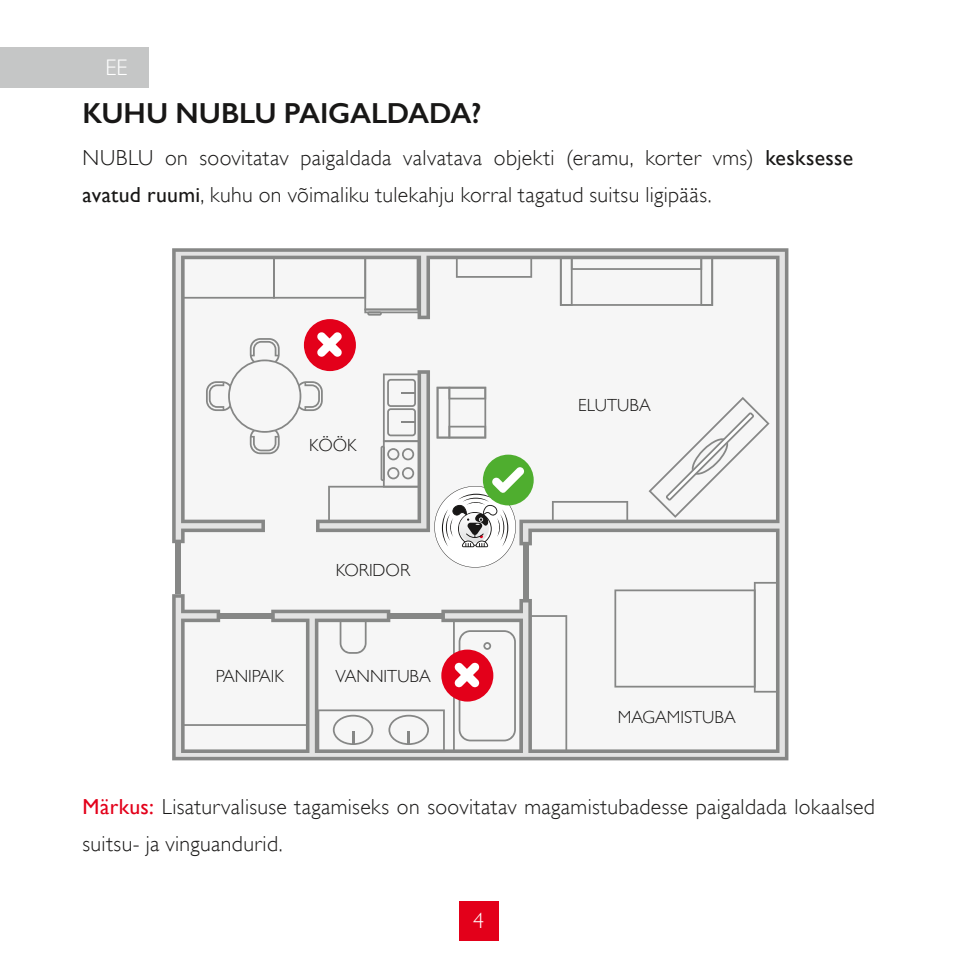
<style>
.page{position:relative;width:957px;height:957px;background:#fff}
.page>*{position:absolute;margin:0;border:0;box-sizing:border-box;transform-origin:0 0}
.t1{font:600 29px "Gill Sans";letter-spacing:-.005em;color:#181716}
.t2{font:300 22.5px "Gill Sans";color:#fff}
.t3{font:300 21.75px/36.2px "Gill Sans";letter-spacing:.015em;color:#181716}
.t4{font:300 21.75px "Gill Sans";color:#fff}
.t5{font:300 17.5px "Gill Sans";color:#181716}
.s1{font-weight:400}
.s2{font-weight:400;color:#e3001a}
</style>
<div class="page">
<svg style="left:172px;top:248px;width:616px;height:512px;fill:#f6f6f6"></svg>
<div style="left:176px;top:543px;width:5px;height:51px;background:#868786"></div>
<div style="left:220px;top:613px;width:51px;height:6px;background:#868786"></div>
<div style="left:390px;top:613px;width:51px;height:6px;background:#868786"></div>
<div style="left:523px;top:545px;width:5px;height:54px;background:#868786"></div>
<hr style="left:364px;top:309px;width:56px;height:4px;background:#868786">
<svg style="left:182px;top:256px;width:236px;height:60px"></svg>
<svg style="left:456px;top:256px;width:76px;height:22px"></svg>
<svg style="left:552px;top:501px;width:76px;height:21px"></svg>
<svg style="left:182px;top:724px;width:127px;height:28px"></svg>
<svg style="left:560px;top:256px;width:153px;height:50px"></svg>
<svg style="left:648px;top:397px;width:121px;height:121px"></svg>
<svg style="left:340px;top:619px;width:26px;height:35px"></svg>
<svg style="left:317px;top:709px;width:128px;height:43px"></svg>
<svg style="left:529px;top:615px;width:38px;height:137px"></svg>
<svg style="left:614px;top:582px;width:165px;height:110px"></svg>
<div style="left:483px;top:454px;width:51px;height:51px;background:#4fae2f;border-radius:50%"></div>
<div style="left:304px;top:319px;width:52px;height:52px;background:#e3001a;border-radius:50%"></div>
<svg style="left:206px;top:332px;width:318px;height:235px"></svg>
<div style="left:441px;top:649px;width:52px;height:52px;background:#e3001a;border-radius:50%"></div>
<svg style="left:453px;top:619px;width:68px;height:133px"></svg>
<div style="left:459px;top:901px;width:39px;height:40px;background:#e3001a"></div>
<div style="left:0;top:47px;width:148px;height:41px;background:#c5c6c6"></div>
<p class="t2" style="left:106px;top:54px;width:24px">EE</p>
<h1 class="t1" style="left:83px;top:96px;width:400px">KUHU NUBLU PAIGALDADA?</h1>
<p class="t3" style="left:83px;top:140px;width:772px">NUBLU on soovitatav paigaldada valvatava objekti (eramu, korter vms) <span class="s1">kesksesse avatud ruumi</span>, kuhu on võimaliku tulekahju korral tagatud suitsu ligipääs.</p>
<p class="t5" style="left:309px;top:435px;width:49px">KÖÖK</p>
<p class="t5" style="left:336px;top:560px;width:76px">KORIDOR</p>
<p class="t5" style="left:216px;top:666px;width:70px">PANIPAIK</p>
<p class="t5" style="left:335px;top:666px;width:97px">VANNITUBA</p>
<p class="t5" style="left:578px;top:395px;width:74px">ELUTUBA</p>
<p class="t5" style="left:618px;top:706px;width:119px">MAGAMISTUBA</p>
<p class="t3" style="left:83px;top:789px;width:794px"><span class="s2">Märkus:</span> Lisaturvalisuse tagamiseks on soovitatav magamistubadesse paigaldada lokaalsed suitsu- ja vinguandurid.</p>
<p class="t4" style="left:473px;top:908px;width:12px">4</p>
</div>
